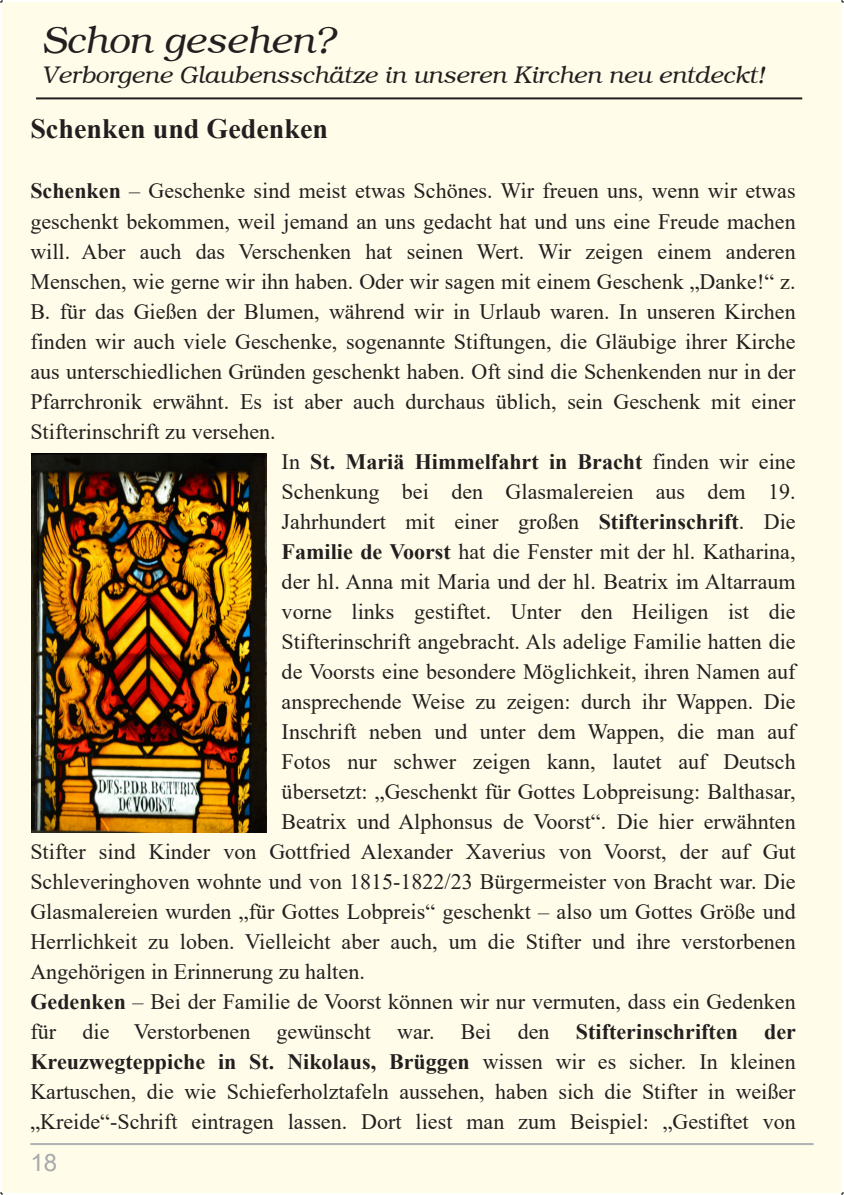
<style>
.page{position:relative;width:844px;height:1195px;background:#fff}
.page>*{position:absolute;margin:0;border:0;box-sizing:border-box;transform-origin:0 0}
.t1{font:38px "URW Bookman L Ligh Ital";color:#231f20}
.t2{font:700 28px "Times New Roman";color:#231f20}
.t3{font:24px "URW Bookman L Ligh Ital";color:#231f20}
.t4{font:24px "Arial";color:#a8a9ad}
.t5{font:22px "Times New Roman";color:#231f20}
.t6{font:700 22px "Times New Roman";color:#231f20}
.s1{font-weight:700}
.s2{font-weight:400}
</style>
<div class="page">
<div style="left:2px;top:2px;width:839px;height:1191px;background:#fffde9"></div>
<hr style="left:36px;top:97px;width:765px;height:2px;background:#231f20">
<hr style="left:30px;top:1143px;width:783px;height:2px;background:#b0b1b5">
<img style="left:32px;top:454px;width:234px;height:378px">
<h1 class="t1" style="left:42px;top:17px;width:295px">Schon gesehen?</h1>
<p class="t3" style="left:42px;top:61px;width:724px">Verborgene Glaubensschätze in unseren Kirchen neu entdeckt!</p>
<p class="t2" style="left:30px;top:113px;width:299px">Schenken und Gedenken</p>
<p class="t5" style="left:30px;top:179px;width:766px"><span class="s1">Schenken</span> – Geschenke sind meist etwas Schönes. Wir freuen uns, wenn wir etwas</p>
<p class="t5" style="left:30px;top:209px;width:766px">geschenkt bekommen, weil jemand an uns gedacht hat und uns eine Freude machen</p>
<p class="t5" style="left:30px;top:239px;width:766px">will. Aber auch das Verschenken hat seinen Wert. Wir zeigen einem anderen</p>
<p class="t5" style="left:30px;top:269px;width:766px">Menschen, wie gerne wir ihn haben. Oder wir sagen mit einem Geschenk „Danke!“ z.</p>
<p class="t5" style="left:30px;top:299px;width:766px">B. für das Gießen der Blumen, während wir in Urlaub waren. In unseren Kirchen</p>
<p class="t5" style="left:30px;top:329px;width:766px">finden wir auch viele Geschenke, sogenannte Stiftungen, die Gläubige ihrer Kirche</p>
<p class="t5" style="left:30px;top:359px;width:766px">aus unterschiedlichen Gründen geschenkt haben. Oft sind die Schenkenden nur in der</p>
<p class="t5" style="left:30px;top:389px;width:766px">Pfarrchronik erwähnt. Es ist aber auch durchaus üblich, sein Geschenk mit einer</p>
<p class="t5" style="left:30px;top:419px;width:247px">Stifterinschrift zu versehen.</p>
<p class="t6" style="left:281px;top:449px;width:515px"><span class="s2">In</span> St. Mariä Himmelfahrt in Bracht <span class="s2">finden wir eine</span></p>
<p class="t5" style="left:281px;top:479px;width:515px">Schenkung bei den Glasmalereien aus dem 19.</p>
<p class="t5" style="left:281px;top:509px;width:515px">Jahrhundert mit einer großen <span class="s1">Stifterinschrift</span>. Die</p>
<p class="t5" style="left:281px;top:539px;width:515px"><span class="s1">Familie de Voorst</span> hat die Fenster mit der hl. Katharina,</p>
<p class="t5" style="left:281px;top:569px;width:515px">der hl. Anna mit Maria und der hl. Beatrix im Altarraum</p>
<p class="t5" style="left:281px;top:599px;width:515px">vorne links gestiftet. Unter den Heiligen ist die</p>
<p class="t5" style="left:281px;top:629px;width:515px">Stifterinschrift angebracht. Als adelige Familie hatten die</p>
<p class="t5" style="left:281px;top:659px;width:515px">de Voorsts eine besondere Möglichkeit, ihren Namen auf</p>
<p class="t5" style="left:281px;top:689px;width:515px">ansprechende Weise zu zeigen: durch ihr Wappen. Die</p>
<p class="t5" style="left:281px;top:719px;width:515px">Inschrift neben und unter dem Wappen, die man auf</p>
<p class="t5" style="left:281px;top:749px;width:515px">Fotos nur schwer zeigen kann, lautet auf Deutsch</p>
<p class="t5" style="left:281px;top:779px;width:515px">übersetzt: „Geschenkt für Gottes Lobpreisung: Balthasar,</p>
<p class="t5" style="left:281px;top:809px;width:515px">Beatrix und Alphonsus de Voorst“. Die hier erwähnten</p>
<p class="t5" style="left:30px;top:839px;width:766px">Stifter sind Kinder von Gottfried Alexander Xaverius von Voorst, der auf Gut</p>
<p class="t5" style="left:30px;top:869px;width:766px">Schleveringhoven wohnte und von 1815-1822/23 Bürgermeister von Bracht war. Die</p>
<p class="t5" style="left:30px;top:899px;width:766px">Glasmalereien wurden „für Gottes Lobpreis“ geschenkt – also um Gottes Größe und</p>
<p class="t5" style="left:30px;top:929px;width:766px">Herrlichkeit zu loben. Vielleicht aber auch, um die Stifter und ihre verstorbenen</p>
<p class="t5" style="left:30px;top:959px;width:336px">Angehörigen in Erinnerung zu halten.</p>
<p class="t5" style="left:30px;top:989px;width:766px"><span class="s1">Gedenken</span> – Bei der Familie de Voorst können wir nur vermuten, dass ein Gedenken</p>
<p class="t5" style="left:30px;top:1019px;width:766px">für die Verstorbenen gewünscht war. Bei den <span class="s1">Stifterinschriften der</span></p>
<p class="t6" style="left:30px;top:1049px;width:766px">Kreuzwegteppiche in St. Nikolaus, Brüggen <span class="s2">wissen wir es sicher. In kleinen</span></p>
<p class="t5" style="left:30px;top:1079px;width:766px">Kartuschen, die wie Schieferholztafeln aussehen, haben sich die Stifter in weißer</p>
<p class="t5" style="left:30px;top:1109px;width:766px">„Kreide“-Schrift eintragen lassen. Dort liest man zum Beispiel: „Gestiftet von</p>
<p class="t4" style="left:30px;top:1148px;width:28px">18</p>
</div>
